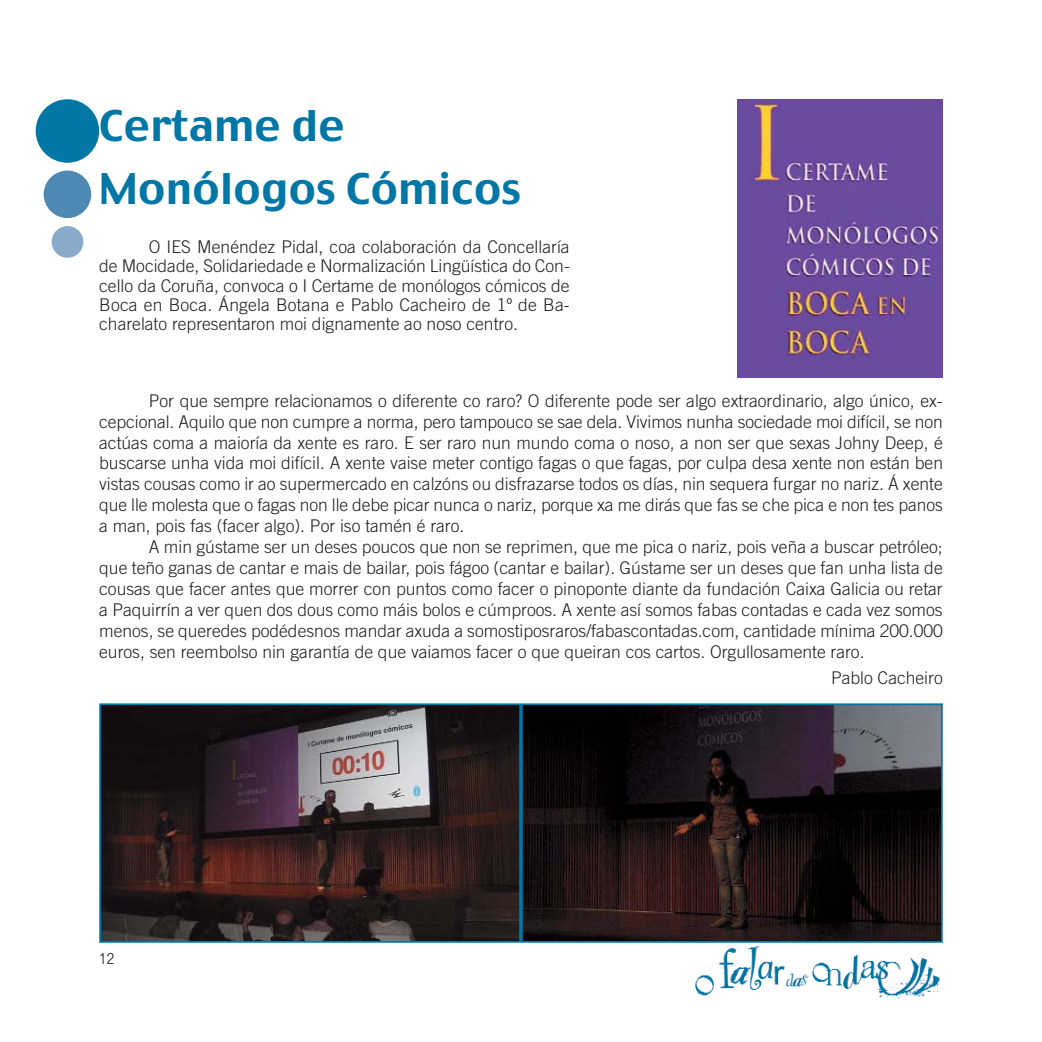
<style>
.page{position:relative;width:1042px;height:1042px;background:#fff}
.page>*{position:absolute;margin:0;border:0;box-sizing:border-box;transform-origin:0 0}
.t1{font:42px/63px "Charcoal";color:#0277a5}
.t2{font:300 17.5px/21px "Trade Gothic";color:#231f20;text-align:justify}
.t3{font:300 condensed 15.75px "Helvetica Neue";color:#231f20}
</style>
<div class="page">
<img style="left:695px;top:946px;width:245px;height:52px">
<div style="left:36px;top:99px;width:63px;height:64px;background:#0277a5;border-radius:50%"></div>
<div style="left:44px;top:171px;width:47px;height:47px;background:#4d89b3;border-radius:50%"></div>
<div style="left:52px;top:226px;width:31px;height:32px;background:#89abca;border-radius:50%"></div>
<img style="left:738px;top:99px;width:205px;height:278px">
<img style="left:102px;top:706px;width:416px;height:234px">
<div style="left:99px;top:703px;width:422px;height:240px;border:2px solid #0277a5"></div>
<img style="left:524px;top:706px;width:416px;height:234px">
<div style="left:521px;top:703px;width:422px;height:240px;border:2px solid #0277a5"></div>
<h1 class="t1" style="left:99px;top:98px;width:423px">Certame de<br>Monólogos Cómicos</h1>
<p class="t2" style="left:99px;top:239px;width:472px;line-height:19.2px;text-indent:50px">O IES Menéndez Pidal, coa colaboración da Concellaría de Mocidade, Solidariedade e Normalización Lingüística do Con&shy;cello da Coruña, convoca o I Certame de monólogos cómicos de Boca en Boca. Ángela Botana e Pablo Cacheiro de 1º de Ba&shy;charelato representaron moi dignamente ao noso centro.</p>
<p class="t2" style="left:99px;top:391px;width:845px;text-indent:50px">Por que sempre relacionamos o diferente co raro? O diferente pode ser algo extraordinario, algo único, ex&shy;cepcional. Aquilo que non cumpre a norma, pero tampouco se sae dela. Vivimos nunha sociedade moi difícil, se non actúas coma a maioría da xente es raro. E ser raro nun mundo coma o noso, a non ser que sexas Johny Deep, é buscarse unha vida moi difícil. A xente vaise meter contigo fagas o que fagas, por culpa desa xente non están ben vistas cousas como ir ao supermercado en calzóns ou disfrazarse todos os días, nin sequera furgar no nariz. Á xente que lle molesta que o fagas non lle debe picar nunca o nariz, porque xa me dirás que fas se che pica e non tes panos a man, pois fas (facer algo). Por iso tamén é raro.</p>
<p class="t2" style="left:99px;top:538px;width:845px;text-indent:50px">A min gústame ser un deses poucos que non se reprimen, que me pica o nariz, pois veña a buscar petróleo; que teño ganas de cantar e mais de bailar, pois fágoo (cantar e bailar). Gústame ser un deses que fan unha lista de cousas que facer antes que morrer con puntos como facer o pinoponte diante da fundación Caixa Galicia ou retar a Paquirrín a ver quen dos dous como máis bolos e cúmproos. A xente así somos fabas contadas e cada vez somos menos, se queredes podédesnos mandar axuda a somostiposraros/fabascontadas.com, cantidade mínima 200.000 euros, sen reembolso nin garantía de que vaiamos facer o que queiran cos cartos. Orgullosamente raro.</p>
<p class="t2" style="left:831px;top:669px;width:113px">Pablo Cacheiro</p>
<p class="t3" style="left:99px;top:952px;width:17px">12</p>
</div>
